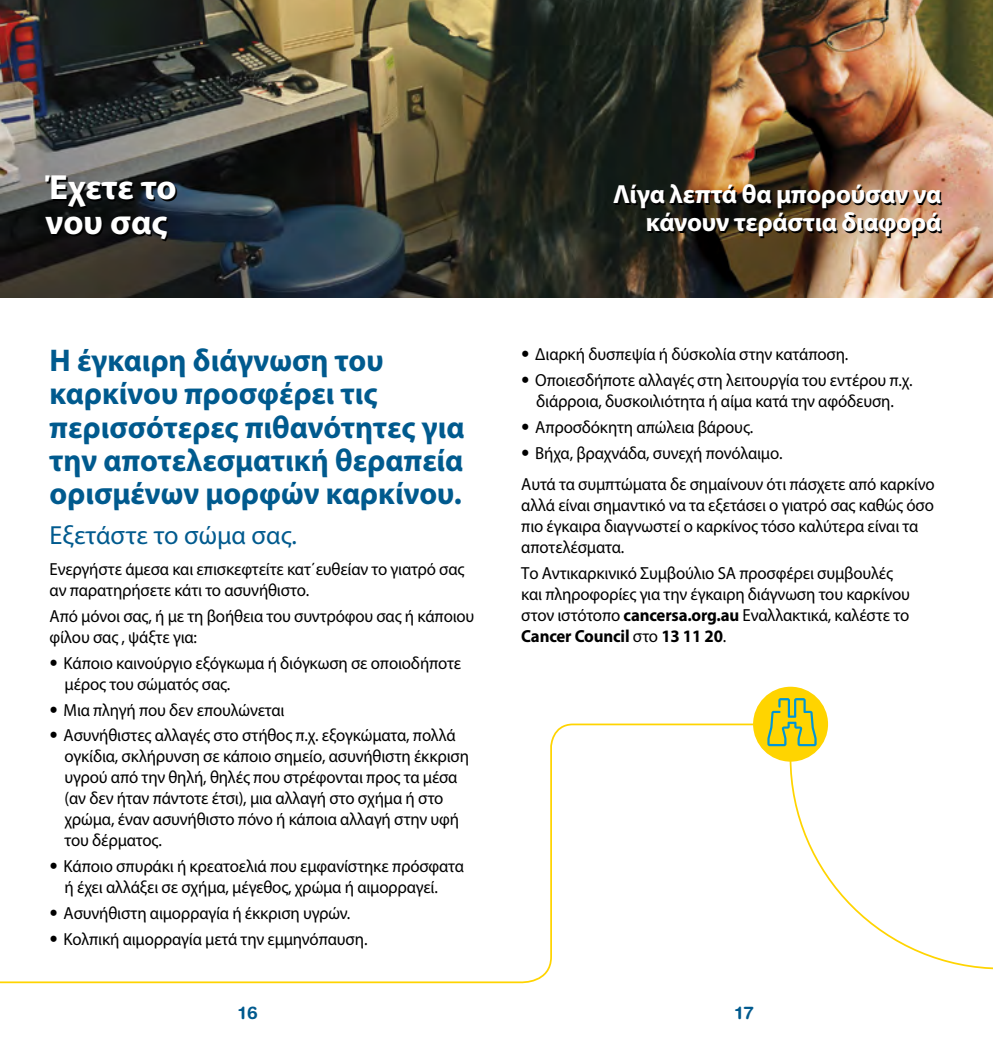
<style>
.page{position:relative;width:993px;height:1042px;background:#fff}
.page>*{position:absolute;margin:0;border:0;box-sizing:border-box;transform-origin:0 0}
.t1{font:700 35px/35px "Myriad Pro";color:#fff}
.t2{font:700 31.5px/33.2px "Myriad Pro";color:#005a8e}
.t3{font:700 26.25px/28px "Myriad Pro";letter-spacing:-.01em;color:#fff;text-align:right}
.t4{font:26.25px "Myriad Pro";color:#005a8e}
.t5{font:17.5px/21px "Myriad Pro";letter-spacing:-.01em;color:#000;scale:.96 1}
.t6{font:700 17.5px "Helvetica Rounded LT Std";color:#005a8e}
.s1{font-family:"Helvetica Neue LT Std"}
.s2{font-weight:700}
</style>
<div class="page">
<img style="left:0;top:0;width:992px;height:298px">
<svg style="left:789px;top:755px;width:203px;height:215px"></svg>
<svg style="left:0;top:723px;width:752px;height:261px"></svg>
<div style="left:752px;top:686px;width:75px;height:76px;background:#ffd400;border-radius:50%"></div>
<svg style="left:767px;top:698px;width:49px;height:48px"></svg>
<h1 class="t1" style="left:46px;top:171px;width:132px">Έχετε το νου σας</h1>
<h3 class="t3" style="left:613px;top:180px;width:329px">Λίγα λεπτά θα μπορούσαν να κάνουν τεράστια διαφορά</h3>
<h2 class="t2" style="left:50px;top:344px;width:416px">Η έγκαιρη διάγνωση του καρκίνου προσφέρει τις περισσότερες πιθανότητες για την αποτελεσματική θεραπεία ορισμένων μορφών καρκίνου.</h2>
<h3 class="t4" style="left:50px;top:519px;width:249px">Εξετάστε το σώμα σας.</h3>
<p class="t5" style="left:50px;top:558px;width:433px">Ενεργήστε άμεσα και επισκεφτείτε κατ΄ευθείαν το γιατρό σας αν παρατηρήσετε κάτι το ασυνήθιστο.</p>
<p class="t5" style="left:50px;top:605px;width:444px">Από μόνοι σας, ή με τη βοήθεια του συντρόφου σας ή κάποιου φίλου σας , ψάξτε για:</p>
<p class="t5" style="left:64px;top:652px;width:414px;text-indent:-15px"><span class="s1">•</span> Κάποιο καινούργιο εξόγκωμα ή διόγκωση σε οποιοδήποτε μέρος του σώματός σας.</p>
<p class="t5" style="left:50px;top:699px;width:246px"><span class="s1">•</span> Μια πληγή που δεν επουλώνεται</p>
<p class="t5" style="left:64px;top:725px;width:422px;text-indent:-15px"><span class="s1">•</span> Ασυνήθιστες αλλαγές στο στήθος π.χ. εξογκώματα, πολλά ογκίδια, σκλήρυνση σε κάποιο σημείο, ασυνήθιστη έκκριση υγρού από την θηλή, θηλές που στρέφονται προς τα μέσα (αν δεν ήταν πάντοτε έτσι), μια αλλαγή στο σχήμα ή στο χρώμα, έναν ασυνήθιστο πόνο ή κάποια αλλαγή στην υφή του δέρματος.</p>
<p class="t5" style="left:64px;top:856px;width:417px;text-indent:-15px"><span class="s1">•</span> Κάποιο σπυράκι ή κρεατοελιά που εμφανίστηκε πρόσφατα ή έχει αλλάξει σε σχήμα, μέγεθος, χρώμα ή αιμορραγεί.</p>
<p class="t5" style="left:50px;top:903px;width:314px"><span class="s1">•</span> Ασυνήθιστη αιμορραγία ή έκκριση υγρών.</p>
<p class="t5" style="left:50px;top:928px;width:332px"><span class="s1">•</span> Κολπική αιμορραγία μετά την εμμηνόπαυση.</p>
<p class="t5" style="left:521px;top:344px;width:342px"><span class="s1">•</span> Διαρκή δυσπεψία ή δύσκολία στην κατάποση.</p>
<p class="t5" style="left:521px;top:370px;width:409px;text-align:center"><span class="s1">•</span> Οποιεσδήποτε αλλαγές στη λειτουργία του εντέρου π.χ. διάρροια, δυσκοιλιότητα ή αίμα κατά την αφόδευση.</p>
<p class="t5" style="left:521px;top:417px;width:243px"><span class="s1">•</span> Απροσδόκητη απώλεια βάρους.</p>
<p class="t5" style="left:521px;top:438px;width:432px;line-height:31px"><span class="s1">•</span> Βήχα, βραχνάδα, συνεχή πονόλαιμο.<br>Αυτά τα συμπτώματα δε σημαίνουν ότι πάσχετε από καρκίνο</p>
<p class="t5" style="left:521px;top:494px;width:431px">αλλά είναι σημαντικό να τα εξετάσει ο γιατρό σας καθώς όσο πιο έγκαιρα διαγνωστεί ο καρκίνος τόσο καλύτερα είναι τα αποτελέσματα.</p>
<p class="t5" style="left:521px;top:562px;width:406px">Το Αντικαρκινικό Συμβούλιο SA προσφέρει συμβουλές και πληροφορίες για την έγκαιρη διάγνωση του καρκίνου στον ιστότοπο <span class="s2">cancersa.org.au</span> Εναλλακτικά, καλέστε το <span class="s2">Cancer Council</span> στο <span class="s2">13 11 20</span>.</p>
<p class="t6" style="left:239px;top:1002px;width:21px">16</p>
<p class="t6" style="left:735px;top:1002px;width:20px">17</p>
</div>
